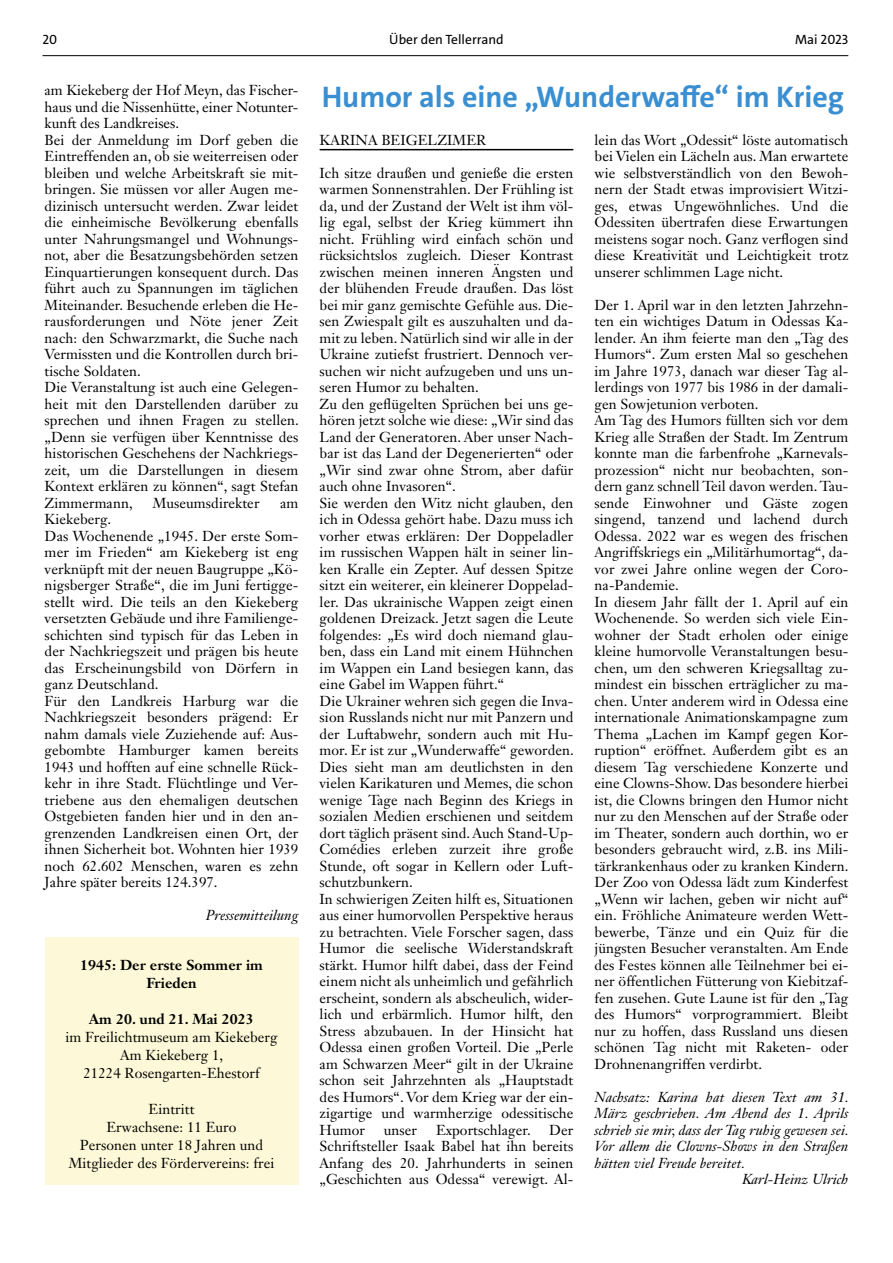
<style>
.page{position:relative;width:893px;height:1263px;background:#fff}
.page>*{position:absolute;margin:0;border:0;box-sizing:border-box;transform-origin:0 0}
.t1{font:700 30px "The Sans";color:#398fd1}
.t2{font:14.25px/16.5px "Janson Text LT Std";letter-spacing:.005em;color:#000}
.t3{font:italic 14.25px "Janson Text LT Std";letter-spacing:.005em;color:#000}
.t4{font:700 14.25px/18px "Janson Text LT Std";letter-spacing:.005em;color:#000;text-align:center}
.t5{font:13.5px "The Sans";color:#000}
</style>
<div class="page">
<hr style="left:43px;top:55px;width:805px;height:1px;background:#000">
<hr style="left:320px;top:149px;width:253px;height:1px;background:#000">
<div style="left:45px;top:937px;width:253px;height:247px;background:#fdf9d8"></div>
<p class="t5" style="left:43px;top:31px;width:16px">20</p>
<p class="t5" style="left:389px;top:31px;width:116px">Über den Tellerrand</p>
<p class="t5" style="left:795px;top:31px;width:55px">Mai 2023</p>
<p class="t2" style="left:45px;top:82px;width:256px">am Kiekeberg der Hof Meyn, das Fischer&shy;haus und die Nissenhütte, einer Notunter&shy;kunft des Landkreises.<br>Bei der Anmeldung im Dorf geben die Eintreffenden an, ob sie weiterreisen oder bleiben und welche Arbeitskraft sie mit&shy;bringen. Sie müssen vor aller Augen me&shy;dizinisch untersucht werden. Zwar leidet die einheimische Bevölkerung ebenfalls unter Nahrungsmangel und Wohnungs&shy;not, aber die Besatzungsbehörden setzen Einquartierungen konsequent durch. Das führt auch zu Spannungen im täglichen Miteinander. Besuchende erleben die He&shy;rausforderungen und Nöte jener Zeit nach: den Schwarzmarkt, die Suche nach Vermissten und die Kontrollen durch bri&shy;tische Soldaten.<br>Die Veranstaltung ist auch eine Gelegen&shy;heit mit den Darstellenden darüber zu sprechen und ihnen Fragen zu stellen. „Denn sie verfügen über Kenntnisse des historischen Geschehens der Nachkriegs&shy;zeit, um die Darstellungen in diesem Kontext erklären zu können“, sagt Stefan Zimmermann,</p>
<p class="t2" style="left:153px;top:494px;width:108px">Museumsdirekter</p>
<p class="t2" style="left:280px;top:494px;width:20px">am</p>
<p class="t2" style="left:45px;top:511px;width:255px">Kiekeberg.<br>Das Wochenende „1945. Der erste Som&shy;mer im Frieden“ am Kiekeberg ist eng verknüpft mit der neuen Baugruppe „Kö&shy;nigsberger Straße“, die im Juni fertigge&shy;stellt wird. Die teils an den Kiekeberg versetzten Gebäude und ihre Familienge&shy;schichten sind typisch für das Leben in der Nachkriegszeit und prägen bis heute das Erscheinungsbild von Dörfern in ganz Deutschland.<br>Für den Landkreis Harburg war die Nachkriegszeit besonders prägend: Er nahm damals viele Zuziehende auf: Aus&shy;gebombte Hamburger kamen bereits 1943 und hofften auf eine schnelle Rück&shy;kehr in ihre Stadt. Flüchtlinge und Ver&shy;triebene aus den ehemaligen deutschen Ostgebieten fanden hier und in den an&shy;grenzenden Landkreisen einen Ort, der ihnen Sicherheit bot. Wohnten hier 1939 noch 62.602 Menschen, waren es zehn Jahre später bereits 124.397.</p>
<p class="t3" style="left:206px;top:906px;width:94px">Pressemitteilung</p>
<p class="t4" style="left:80px;top:956px;width:184px">1945: Der erste Sommer im<br>Frieden</p>
<p class="t4" style="left:89px;top:1010px;width:166px">Am 20. und 21. Mai 2023</p>
<p class="t2" style="left:65px;top:1028px;width:214px;line-height:18px;text-align:center">im Freilichtmuseum am Kiekeberg<br>Am Kiekeberg 1,<br>21224 Rosengarten-Ehestorf</p>
<p class="t2" style="left:69px;top:1100px;width:207px;line-height:18px;text-align:center">Eintritt<br>Erwachsene: 11 Euro<br>Personen unter 18 Jahren und<br>Mitglieder des Fördervereins: frei</p>
<h1 class="t1" style="left:322px;top:78px;width:524px">Humor als eine „Wunderwaffe“ im Krieg</h1>
<p class="t2" style="left:320px;top:131px;width:168px">KARINA BEIGELZIMER</p>
<p class="t2" style="left:320px;top:164px;width:256px">Ich sitze draußen und genieße die ersten warmen Sonnenstrahlen. Der Frühling ist da, und der Zustand der Welt ist ihm völ&shy;lig egal, selbst der Krieg kümmert ihn nicht. Frühling wird einfach schön und rücksichtslos zugleich. Dieser Kontrast zwischen meinen inneren Ängsten und der blühenden Freude draußen. Das löst bei mir ganz gemischte Gefühle aus. Die&shy;sen Zwiespalt gilt es auszuhalten und da&shy;mit zu leben. Natürlich sind wir alle in der Ukraine zutiefst frustriert. Dennoch ver&shy;suchen wir nicht aufzugeben und uns un&shy;seren Humor zu behalten.<br>Zu den geflügelten Sprüchen bei uns ge&shy;hören jetzt solche wie diese: „Wir sind das Land der Generatoren. Aber unser Nach&shy;bar ist das Land der Degenerierten“ oder „Wir sind zwar ohne Strom, aber dafür auch ohne Invasoren“.<br>Sie werden den Witz nicht glauben, den ich in Odessa gehört habe. Dazu muss ich vorher etwas erklären: Der Doppeladler im russischen Wappen hält in seiner lin&shy;ken Kralle ein Zepter. Auf dessen Spitze sitzt ein weiterer, ein kleinerer Doppelad&shy;ler. Das ukrainische Wappen zeigt einen goldenen Dreizack. Jetzt sagen die Leute folgendes: „Es wird doch niemand glau&shy;ben, dass ein Land mit einem Hühnchen im Wappen ein Land besiegen kann, das eine Gabel im Wappen führt.“<br>Die Ukrainer wehren sich gegen die Inva&shy;sion Russlands nicht nur mit Panzern und der Luftabwehr, sondern auch mit Hu&shy;mor. Er ist zur „Wunderwaffe“ geworden.<br>Dies sieht man am deutlichsten in den vielen Karikaturen und Memes, die schon wenige Tage nach Beginn des Kriegs in sozialen Medien erschienen und seitdem dort täglich präsent sind. Auch Stand-Up-Comédies erleben zurzeit ihre große Stunde, oft sogar in Kellern oder Luft&shy;schutzbunkern.<br>In schwierigen Zeiten hilft es, Situationen aus einer humorvollen Perspektive heraus zu betrachten. Viele Forscher sagen, dass Humor die seelische Widerstandskraft stärkt. Humor hilft dabei, dass der Feind einem nicht als unheimlich und gefährlich erscheint, sondern als abscheulich, wider&shy;lich und erbärmlich. Humor hilft, den Stress abzubauen. In der Hinsicht hat Odessa einen großen Vorteil. Die „Perle am Schwarzen Meer“ gilt in der Ukraine schon seit Jahrzehnten als „Hauptstadt des Humors“. Vor dem Krieg war der ein&shy;zigartige und warmherzige odessitische Humor</p>
<p class="t2" style="left:384px;top:1121px;width:35px">unser</p>
<p class="t2" style="left:436px;top:1121px;width:96px">Exportschlager.</p>
<p class="t2" style="left:320px;top:1121px;width:255px;text-align:justify;text-indent:230px">Der Schriftsteller Isaak Babel hat ihn bereits Anfang des 20. Jahrhunderts in seinen „Geschichten aus Odessa“ verewigt. Al-</p>
<p class="t2" style="left:595px;top:131px;width:255px;text-align:justify">lein das Wort „Odessit“ löste automatisch bei Vielen ein Lächeln aus. Man erwartete wie selbstverständlich von den Bewoh&shy;nern der Stadt etwas improvisiert Witzi&shy;ges, etwas Ungewöhnliches. Und die Odessiten übertrafen diese Erwartungen meistens sogar noch. Ganz verflogen sind diese Kreativität und Leichtigkeit trotz unserer schlimmen Lage nicht.</p>
<p class="t2" style="left:595px;top:296px;width:255px">Der 1. April war in den letzten Jahrzehn&shy;ten ein wichtiges Datum in Odessas Ka&shy;lender. An ihm feierte man den „Tag des Humors“. Zum ersten Mal so geschehen im Jahre 1973, danach war dieser Tag al&shy;lerdings von 1977 bis 1986 in der damali&shy;gen Sowjetunion verboten.<br>Am Tag des Humors füllten sich vor dem Krieg alle Straßen der Stadt. Im Zentrum konnte man die farbenfrohe „Karnevals&shy;prozession“ nicht nur beobachten, son&shy;dern ganz schnell Teil davon werden. Tau&shy;sende Einwohner und Gäste zogen singend, tanzend und lachend durch Odessa. 2022 war es wegen des frischen Angriffskriegs ein „Militärhumortag“, da&shy;vor zwei Jahre online wegen der Coro&shy;na-Pandemie.<br>In diesem Jahr fällt der 1. April auf ein Wochenende. So werden sich viele Ein&shy;wohner der Stadt erholen oder einige kleine humorvolle Veranstaltungen besu&shy;chen, um den schweren Kriegsalltag zu&shy;mindest ein bisschen erträglicher zu ma&shy;chen. Unter anderem wird in Odessa eine internationale Animationskampagne zum Thema „Lachen im Kampf gegen Kor&shy;ruption“ eröffnet. Außerdem gibt es an diesem Tag verschiedene Konzerte und eine Clowns-Show. Das besondere hierbei ist, die Clowns bringen den Humor nicht nur zu den Menschen auf der Straße oder im Theater, sondern auch dorthin, wo er besonders gebraucht wird, z.B. ins Mili&shy;tärkrankenhaus oder zu kranken Kindern.<br>Der Zoo von Odessa lädt zum Kinderfest „Wenn wir lachen, geben wir nicht auf“ ein. Fröhliche Animateure werden Wett&shy;bewerbe, Tänze und ein Quiz für die jüngsten Besucher veranstalten. Am Ende des Festes können alle Teilnehmer bei ei&shy;ner öffentlichen Fütterung von Kiebitzaf&shy;fen zusehen. Gute Laune ist für den „Tag des Humors“ vorprogrammiert. Bleibt nur zu hoffen, dass Russland uns diesen schönen Tag nicht mit Raketen- oder Drohnenangriffen verdirbt.</p>
<p class="t3" style="left:595px;top:1088px;width:256px">Nachsatz: Karina hat diesen Text am 31.</p>
<p class="t3" style="left:595px;top:1105px;width:255px">März geschrieben. Am Abend des 1. Aprils</p>
<p class="t3" style="left:595px;top:1121px;width:256px">schrieb sie mir, dass der Tag ruhig gewesen sei.</p>
<p class="t3" style="left:595px;top:1138px;width:255px">Vor allem die Clowns-Shows in den Straßen</p>
<p class="t3" style="left:595px;top:1154px;width:152px">hätten viel Freude bereitet.</p>
<p class="t3" style="left:742px;top:1171px;width:108px">Karl-Heinz Ulrich</p>
</div>
